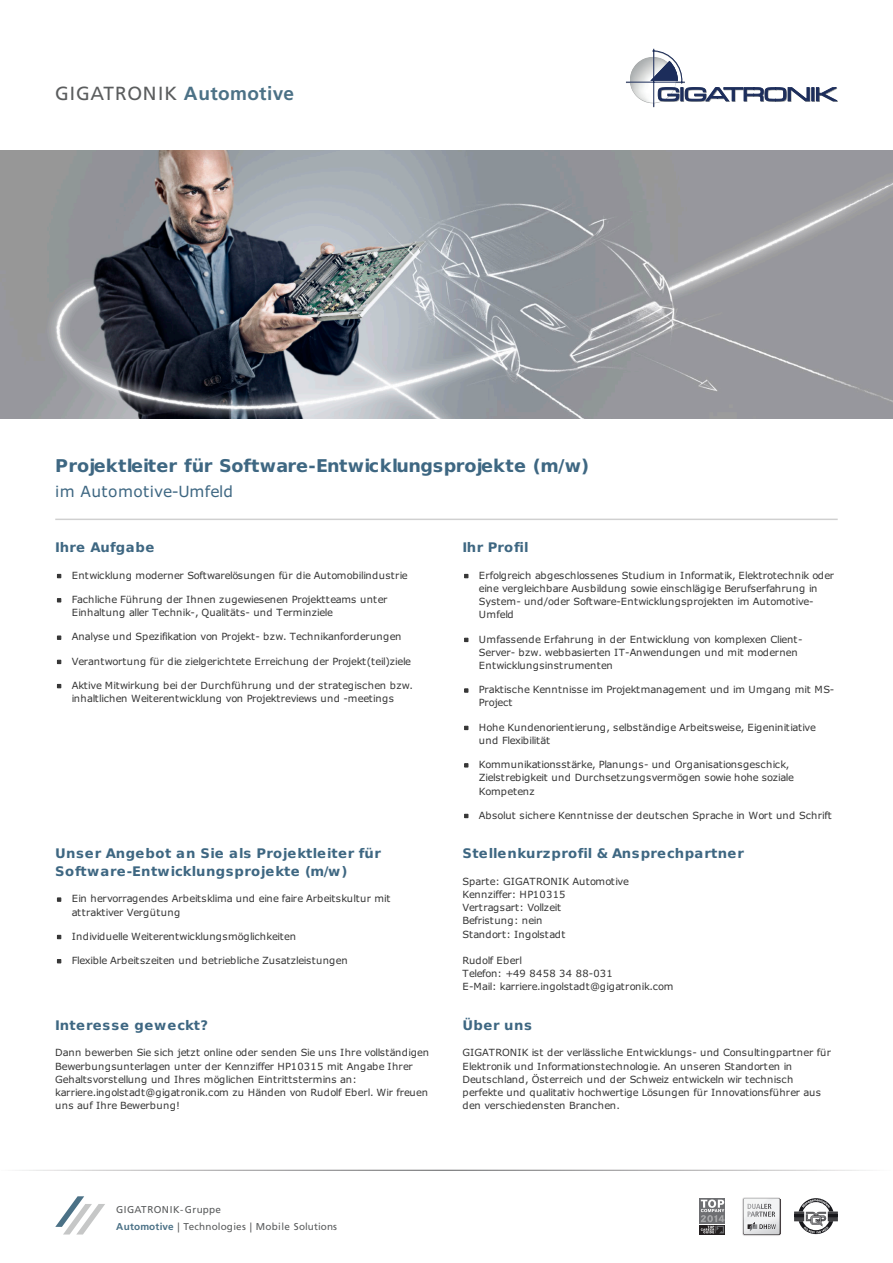
<style>
.page{position:relative;width:893px;height:1263px;background:#fff}
.page>*{position:absolute;margin:0;border:0;box-sizing:border-box;transform-origin:0 0}
.t1{font:19.05px "Frutiger LT Std";letter-spacing:.05em;color:#5b5d5e}
.t2{font:700 17.55px "DejaVu Sans";letter-spacing:.01em;color:#3e6782}
.t3{font:15.45px "Verdana";letter-spacing:.015em;color:#3e6782}
.t4{font:700 13.2px/17.5px "DejaVu Sans";letter-spacing:.04em;color:#3e6782}
.t5{font:700 13.2px "DejaVu Sans";letter-spacing:.06em;color:#3e6782}
.t6{font:700 13.2px "DejaVu Sans";letter-spacing:.01em;color:#3e6782}
.t7{font:9.9px/13.2px "Verdana";letter-spacing:.02em;color:#363636}
.t8{font:9.9px/13.2px "Verdana";letter-spacing:-.01em;color:#363636}
.t9{font:9.9px "Verdana";letter-spacing:.04em;color:#363636}
.t10{font:9.9px "Verdana";letter-spacing:-.015em;color:#363636}
.t11{font:9.9px/17.5px "Frutiger LT Std";letter-spacing:.03em;color:#5b5d5e}
.t12{font:9.9px "Verdana";letter-spacing:-.03em;color:#363636}
.s1{font-weight:700;color:#4b7186}
</style>
<div class="page">
<svg style="left:57px;top:574px;width:4px;height:4px"></svg>
<svg style="left:57px;top:598px;width:4px;height:4px"></svg>
<svg style="left:57px;top:635px;width:4px;height:5px"></svg>
<svg style="left:57px;top:660px;width:4px;height:4px"></svg>
<svg style="left:57px;top:684px;width:4px;height:4px"></svg>
<svg style="left:464px;top:574px;width:4px;height:4px"></svg>
<svg style="left:464px;top:638px;width:4px;height:4px"></svg>
<svg style="left:464px;top:688px;width:4px;height:5px"></svg>
<svg style="left:464px;top:726px;width:4px;height:4px"></svg>
<svg style="left:464px;top:763px;width:4px;height:4px"></svg>
<svg style="left:464px;top:814px;width:4px;height:4px"></svg>
<svg style="left:57px;top:897px;width:4px;height:5px"></svg>
<svg style="left:57px;top:935px;width:4px;height:4px"></svg>
<svg style="left:57px;top:959px;width:4px;height:4px"></svg>
<svg style="left:626px;top:49px;width:212px;height:58px"></svg>
<svg style="left:794px;top:1198px;width:44px;height:36px"></svg>
<img style="left:742px;top:1197px;width:39px;height:39px">
<img style="left:743px;top:1234px;width:37px;height:1px">
<svg style="left:743px;top:1198px;width:37px;height:36px"></svg>
<img style="left:0;top:150px;width:893px;height:268px">
<svg style="left:55px;top:1196px;width:50px;height:38px"></svg>
<div style="left:700px;top:1198px;width:25px;height:26px;background:#6e6f72"></div>
<svg style="left:700px;top:1225px;width:25px;height:9px"></svg>
<svg style="left:701px;top:1199px;width:24px;height:34px"></svg>
<hr style="left:55px;top:519px;width:783px;height:1px;background:#d0d0d0">
<p class="t1" style="left:55px;top:82px;width:240px">GIGATRONIK <span class="s1">Automotive</span></p>
<h2 class="t2" style="left:55px;top:456px;width:535px">Projektleiter für Software-Entwicklungsprojekte (m/w)</h2>
<h3 class="t3" style="left:55px;top:482px;width:179px">im Automotive-Umfeld</h3>
<h3 class="t4" style="left:55px;top:539px;width:101px">Ihre Aufgabe</h3>
<p class="t7" style="left:72px;top:568px;width:337px">Entwicklung moderner Softwarelösungen für die Automobilindustrie</p>
<p class="t7" style="left:72px;top:592px;width:317px">Fachliche Führung der Ihnen zugewiesenen Projektteams unter<br>Einhaltung aller Technik-, Qualitäts- und Terminziele</p>
<p class="t10" style="left:72px;top:630px;width:331px">Analyse und Spezifikation von Projekt- bzw. Technikanforderungen</p>
<p class="t7" style="left:72px;top:654px;width:341px">Verantwortung für die zielgerichtete Erreichung der Projekt(teil)ziele</p>
<p class="t7" style="left:72px;top:678px;width:343px">Aktive Mitwirkung bei der Durchführung und der strategischen bzw. inhaltlichen Weiterentwicklung von Projektreviews und -meetings</p>
<h3 class="t4" style="left:55px;top:845px;width:327px">Unser Angebot an Sie als Projektleiter für<br>Software-Entwicklungsprojekte (m/w)</h3>
<p class="t7" style="left:72px;top:892px;width:320px">Ein hervorragendes Arbeitsklima und eine faire Arbeitskultur mit attraktiver Vergütung</p>
<p class="t12" style="left:72px;top:930px;width:226px">Individuelle Weiterentwicklungsmöglichkeiten</p>
<p class="t7" style="left:72px;top:953px;width:277px">Flexible Arbeitszeiten und betriebliche Zusatzleistungen</p>
<h3 class="t5" style="left:55px;top:1018px;width:154px">Interesse geweckt?</h3>
<p class="t7" style="left:55px;top:1046px;width:375px">Dann bewerben Sie sich jetzt online oder senden Sie uns Ihre vollständigen Bewerbungsunterlagen unter der Kennziffer HP10315 mit Angabe Ihrer Gehaltsvorstellung und Ihres möglichen Eintrittstermins an: karriere.ingolstadt@gigatronik.com zu Händen von Rudolf Eberl. Wir freuen uns auf Ihre Bewerbung!</p>
<h3 class="t6" style="left:462px;top:540px;width:68px">Ihr Profil</h3>
<p class="t7" style="left:479px;top:568px;width:357px">Erfolgreich abgeschlossenes Studium in Informatik, Elektrotechnik oder eine vergleichbare Ausbildung sowie einschlägige Berufserfahrung in System- und/oder Software-Entwicklungsprojekten im Automotive-Umfeld</p>
<p class="t7" style="left:479px;top:632px;width:325px">Umfassende Erfahrung in der Entwicklung von komplexen Client-<br>Server- bzw. webbasierten IT-Anwendungen und mit modernen<br>Entwicklungsinstrumenten</p>
<p class="t7" style="left:479px;top:683px;width:357px">Praktische Kenntnisse im Projektmanagement und im Umgang mit MS-<br>Project</p>
<p class="t8" style="left:479px;top:720px;width:339px">Hohe Kundenorientierung, selbständige Arbeitsweise, Eigeninitiative und Flexibilität</p>
<p class="t7" style="left:479px;top:757px;width:317px">Kommunikationsstärke, Planungs- und Organisationsgeschick,<br>Zielstrebigkeit und Durchsetzungsvermögen sowie hohe soziale<br>Kompetenz</p>
<p class="t9" style="left:479px;top:809px;width:354px">Absolut sichere Kenntnisse der deutschen Sprache in Wort und Schrift</p>
<h3 class="t4" style="left:462px;top:845px;width:283px">Stellenkurzprofil &amp; Ansprechpartner</h3>
<p class="t7" style="left:462px;top:874px;width:168px">Sparte: GIGATRONIK Automotive<br>Kennziffer: HP10315<br>Vertragsart: Vollzeit<br>Befristung: nein<br>Standort: Ingolstadt</p>
<p class="t7" style="left:462px;top:953px;width:212px">Rudolf Eberl<br>Telefon: +49 8458 34 88-031<br>E-Mail: karriere.ingolstadt@gigatronik.com</p>
<h3 class="t4" style="left:462px;top:1017px;width:71px">Über uns</h3>
<p class="t7" style="left:462px;top:1046px;width:370px">GIGATRONIK ist der verlässliche Entwicklungs- und Consultingpartner für Elektronik und Informationstechnologie. An unseren Standorten in Deutschland, Österreich und der Schweiz entwickeln wir technisch perfekte und qualitativ hochwertige Lösungen für Innovationsführer aus den verschiedensten Branchen.</p>
<p class="t11" style="left:116px;top:1200px;width:222px">GIGATRONIK-Gruppe<br><span class="s1">Automotive</span> | Technologies | Mobile Solutions</p>
</div>
